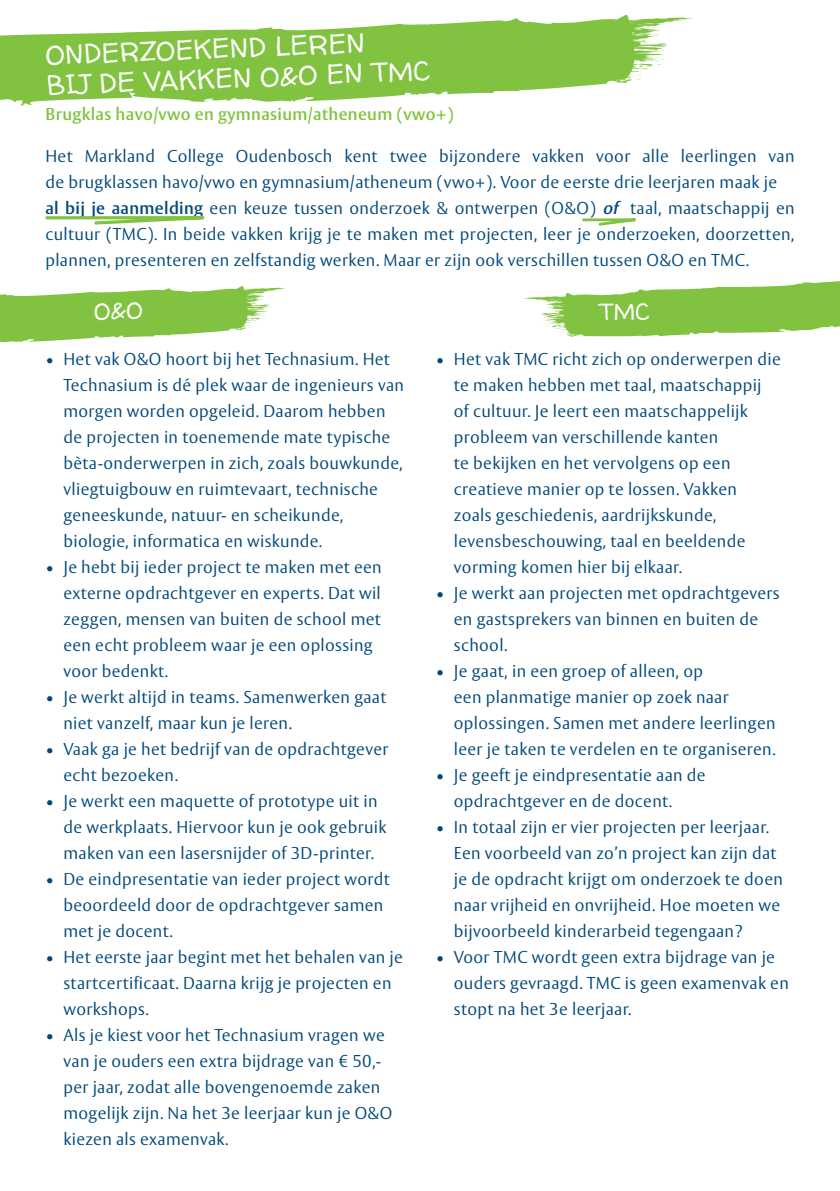
<style>
.page{position:relative;width:840px;height:1191px;background:#fff}
.page>*{position:absolute;margin:0;border:0;box-sizing:border-box;transform-origin:0 0}
.t1{font:27.2px "Walter Turncoat";color:#fff}
.t2{font:23.4px "Walter Turncoat";color:#fff}
.t3{font:300 17px/26px "Vesta Std";letter-spacing:.02em;color:#004879}
.t4{font:600 17px "Vesta Std";letter-spacing:.02em;color:#81c340}
.s1{font-weight:600}
.s2{font-weight:600;font-style:italic}
</style>
<div class="page">
<svg style="left:0;top:15px;width:692px;height:90px;fill:#81c340"></svg>
<svg style="left:622px;top:76px;width:23px;height:6px"></svg>
<svg style="left:637px;top:47px;width:28px;height:23px"></svg>
<svg style="left:636px;top:40px;width:16px;height:1px"></svg>
<svg style="left:650px;top:19px;width:14px;height:13px"></svg>
<svg style="left:45px;top:216px;width:160px;height:9px"></svg>
<svg style="left:582px;top:218px;width:53px;height:8px"></svg>
<svg style="left:523px;top:281px;width:316px;height:56px"></svg>
<svg style="left:0;top:286px;width:286px;height:57px"></svg>
<p class="t1" style="left:45px;top:36px;width:321px;rotate:-2deg">ONDERZOEKEND LEREN</p>
<p class="t1" style="left:46px;top:66px;width:385px;rotate:-2deg">BIJ DE VAKKEN O&amp;O EN TMC</p>
<p class="t4" style="left:45px;top:104px;width:409px">Brugklas havo/vwo en gymnasium/atheneum (vwo+)</p>
<p class="t3" style="left:45px;top:143px;width:750px">Het Markland College Oudenbosch kent twee bijzondere vakken voor alle leerlingen van de brugklassen havo/vwo en gymnasium/atheneum (vwo+). Voor de eerste drie leerjaren maak je</p>
<p class="t3" style="left:45px;top:195px;width:750px;text-align:justify"><span class="s1">al bij je aanmelding</span> een keuze tussen onderzoek &amp; ontwerpen (O&amp;O) <span class="s2">of</span> taal, maatschappij en cultuur (TMC). In beide vakken krijg je te maken met projecten, leer je onderzoeken, doorzetten, plannen, presenteren en zelfstandig werken. Maar er zijn ook verschillen tussen O&amp;O en TMC.</p>
<p class="t3" style="left:63px;top:346px;width:342px;text-indent:-18px">• Het vak O&amp;O hoort bij het Technasium. Het Technasium is dé plek waar de ingenieurs van morgen worden opgeleid. Daarom hebben de projecten in toenemende mate typische bèta-onderwerpen in zich, zoals bouwkunde, vliegtuigbouw en ruimtevaart, technische geneeskunde, natuur- en scheikunde, biologie, informatica en wiskunde.</p>
<p class="t3" style="left:63px;top:554px;width:319px;text-indent:-18px">• Je hebt bij ieder project te maken met een externe opdrachtgever en experts. Dat wil zeggen, mensen van buiten de school met een echt probleem waar je een oplossing voor bedenkt.</p>
<p class="t3" style="left:63px;top:684px;width:324px;text-indent:-18px">• Je werkt altijd in teams. Samenwerken gaat niet vanzelf, maar kun je leren.</p>
<p class="t3" style="left:63px;top:736px;width:326px;text-indent:-18px">• Vaak ga je het bedrijf van de opdrachtgever echt bezoeken.</p>
<p class="t3" style="left:63px;top:788px;width:324px;text-indent:-18px">• Je werkt een maquette of prototype uit in de werkplaats. Hiervoor kun je ook gebruik maken van een lasersnijder of 3D-printer.</p>
<p class="t3" style="left:63px;top:866px;width:328px;text-indent:-18px">• De eindpresentatie van ieder project wordt beoordeeld door de opdrachtgever samen met je docent.</p>
<p class="t3" style="left:63px;top:944px;width:341px;text-indent:-18px">• Het eerste jaar begint met het behalen van je startcertificaat. Daarna krijg je projecten en workshops.</p>
<p class="t3" style="left:63px;top:1022px;width:330px;text-indent:-18px">• Als je kiest voor het Technasium vragen we van je ouders een extra bijdrage van € 50,- per jaar, zodat alle bovengenoemde zaken mogelijk zijn. Na het 3e leerjaar kun je O&amp;O kiezen als examenvak.</p>
<p class="t2" style="left:599px;top:295px;width:52px">TMC</p>
<p class="t3" style="left:453px;top:346px;width:328px;text-indent:-18px">• Het vak TMC richt zich op onderwerpen die te maken hebben met taal, maatschappij<br>of cultuur. Je leert een maatschappelijk probleem van verschillende kanten<br>te bekijken en het vervolgens op een creatieve manier op te lossen. Vakken<br>zoals geschiedenis, aardrijkskunde, levensbeschouwing, taal en beeldende vorming komen hier bij elkaar.</p>
<p class="t3" style="left:453px;top:580px;width:327px;text-indent:-18px">• Je werkt aan projecten met opdrachtgevers en gastsprekers van binnen en buiten de school.</p>
<p class="t3" style="left:453px;top:658px;width:323px;text-indent:-18px">• Je gaat, in een groep of alleen, op<br>een planmatige manier op zoek naar oplossingen. Samen met andere leerlingen leer je taken te verdelen en te organiseren.</p>
<p class="t3" style="left:453px;top:762px;width:253px;text-indent:-18px">• Je geeft je eindpresentatie aan de opdrachtgever en de docent.</p>
<p class="t3" style="left:453px;top:814px;width:330px;text-indent:-18px">• In totaal zijn er vier projecten per leerjaar.<br>Een voorbeeld van zo’n project kan zijn dat je de opdracht krijgt om onderzoek te doen naar vrijheid en onvrijheid. Hoe moeten we bijvoorbeeld kinderarbeid tegengaan?</p>
<p class="t3" style="left:453px;top:944px;width:336px;text-indent:-18px">• Voor TMC wordt geen extra bijdrage van je ouders gevraagd. TMC is geen examenvak en stopt na het 3e leerjaar.</p>
</div>
